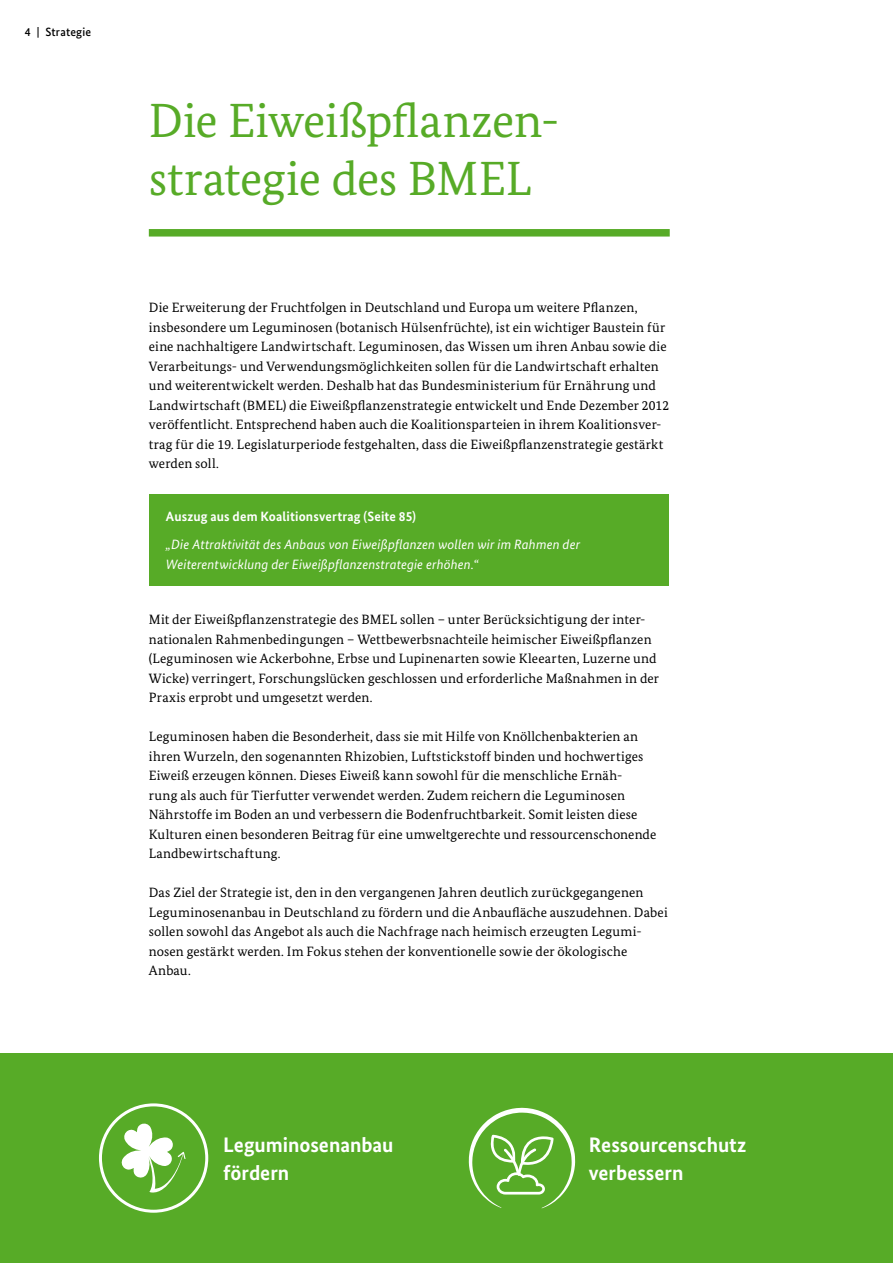
<style>
.page{position:relative;width:893px;height:1263px;background:#fff}
.page>*{position:absolute;margin:0;border:0;box-sizing:border-box;transform-origin:0 0}
.t1{font:48px/58.5px "Bundes Serif";letter-spacing:-.01em;color:#57ab27}
.t2{font:700 21px/27.8px "Bundes Sans";color:#fff}
.t3{font:13.5px/19.5px "Bundes Serif";letter-spacing:.01em;color:#000}
.t4{font:italic 13.5px/19.5px "Bundes Sans";letter-spacing:.01em;color:#fff}
.t5{font:700 13.5px "Bundes Sans";letter-spacing:.01em;color:#fff}
.t6{font:500 12px "Bundes Sans";letter-spacing:.015em;color:#000}
</style>
<div class="page">
<div style="left:0;top:1053px;width:893px;height:210px;background:#57ab27"></div>
<div style="left:149px;top:229px;width:521px;height:8px;background:#57ab27"></div>
<div style="left:149px;top:494px;width:519px;height:91px;background:#57ab27"></div>
<svg style="left:469px;top:1108px;width:106px;height:100px"></svg>
<div style="left:99px;top:1103px;width:109px;height:110px;border:3px solid #fff;border-radius:50%"></div>
<svg style="left:121px;top:1123px;width:65px;height:70px"></svg>
<p class="t6" style="left:25px;top:24px;width:68px">4 | Strategie</p>
<h1 class="t1" style="left:149px;top:90px;width:412px">Die Eiweißpflanzen&shy;strategie des BMEL</h1>
<p class="t3" style="left:149px;top:297px;width:522px">Die Erweiterung der Fruchtfolgen in Deutschland und Europa um weitere Pflanzen, insbesondere um Leguminosen (botanisch Hülsenfrüchte), ist ein wichtiger Baustein für eine nachhaltigere Landwirtschaft. Leguminosen, das Wissen um ihren Anbau sowie die Verarbeitungs- und Verwendungsmöglichkeiten sollen für die Landwirtschaft erhalten und weiterentwickelt werden. Deshalb hat das Bundesministerium für Ernährung und Landwirtschaft (BMEL) die Eiweißpflanzenstrategie entwickelt und Ende Dezember 2012 veröffentlicht. Entsprechend haben auch die Koalitionsparteien in ihrem Koalitionsver&shy;trag für die 19. Legislaturperiode festgehalten, dass die Eiweißpflanzenstrategie gestärkt werden soll.</p>
<p class="t5" style="left:166px;top:508px;width:252px">Auszug aus dem Koalitionsvertrag (Seite 85)</p>
<p class="t4" style="left:166px;top:534px;width:416px">„Die Attraktivität des Anbaus von Eiweißpflanzen wollen wir im Rahmen der<br>Weiterentwicklung der Eiweißpflanzenstrategie erhöhen.“</p>
<p class="t3" style="left:149px;top:609px;width:512px">Mit der Eiweißpflanzenstrategie des BMEL sollen – unter Berücksichtigung der inter&shy;nationalen Rahmenbedingungen – Wettbewerbsnachteile heimischer Eiweißpflanzen (Leguminosen wie Ackerbohne, Erbse und Lupinenarten sowie Kleearten, Luzerne und Wicke) verringert, Forschungslücken geschlossen und erforderliche Maßnahmen in der Praxis erprobt und umgesetzt werden.</p>
<p class="t3" style="left:149px;top:726px;width:509px">Leguminosen haben die Besonderheit, dass sie mit Hilfe von Knöllchenbakterien an ihren Wurzeln, den sogenannten Rhizobien, Luftstickstoff binden und hochwertiges Eiweiß erzeugen können. Dieses Eiweiß kann sowohl für die menschliche Ernäh-<br>rung als auch für Tierfutter verwendet werden. Zudem reichern die Leguminosen Nährstoffe im Boden an und verbessern die Bodenfruchtbarkeit. Somit leisten diese Kulturen einen besonderen Beitrag für eine umweltgerechte und ressourcenschonende Landbewirtschaftung.</p>
<p class="t3" style="left:149px;top:882px;width:520px">Das Ziel der Strategie ist, den in den vergangenen Jahren deutlich zurückgegangenen Leguminosenanbau in Deutschland zu fördern und die Anbaufläche auszudehnen. Dabei sollen sowohl das Angebot als auch die Nachfrage nach heimisch erzeugten Legumi&shy;nosen gestärkt werden. Im Fokus stehen der konventionelle sowie der ökologische Anbau.</p>
<h2 class="t2" style="left:223px;top:1131px;width:172px">Leguminosenanbau fördern</h2>
<h2 class="t2" style="left:589px;top:1131px;width:159px">Ressourcenschutz verbessern</h2>
</div>
